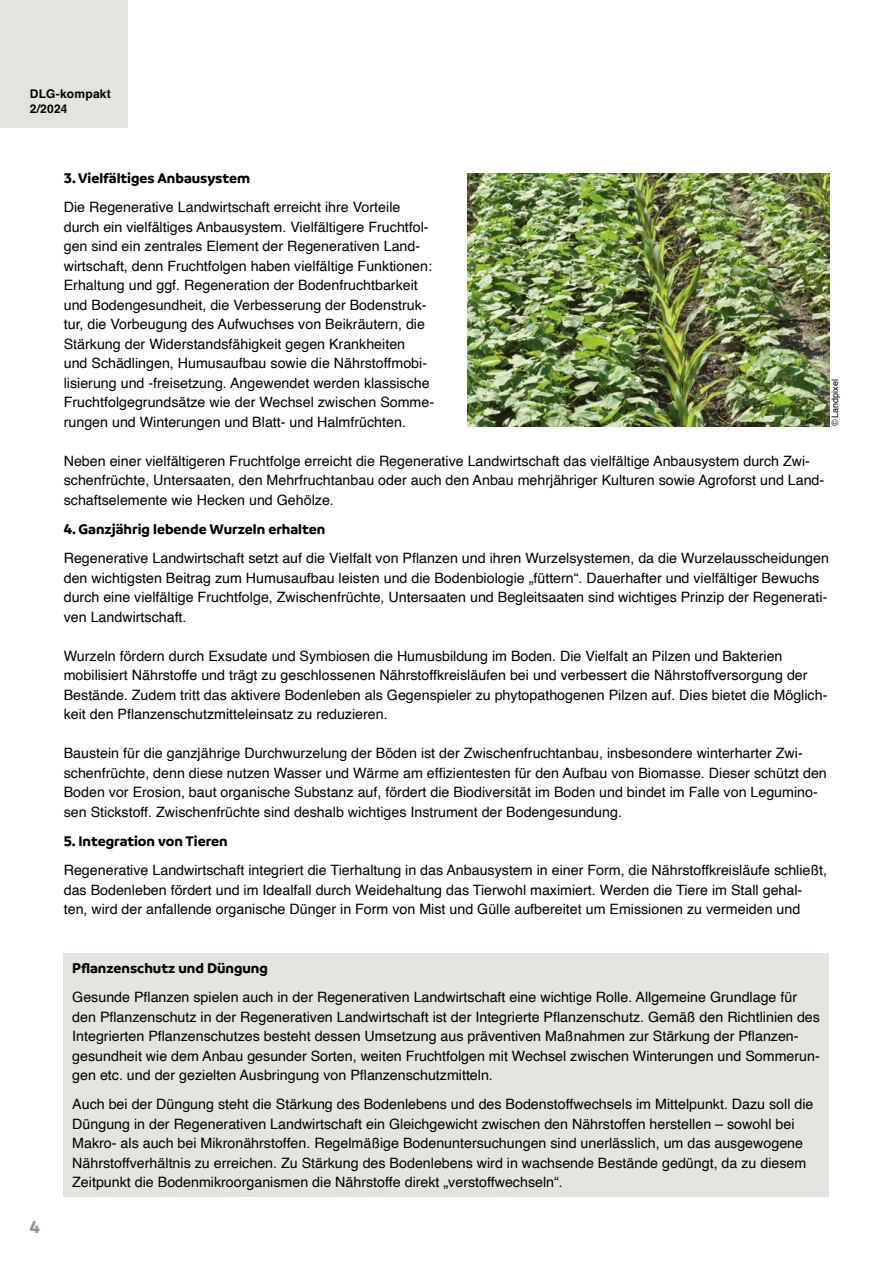
<style>
.page{position:relative;width:893px;height:1263px;background:#fff}
.page>*{position:absolute;margin:0;border:0;box-sizing:border-box;transform-origin:0 0}
.t1{font:700 18px "Branding";color:#9b9583}
.t2{font:700 15px "Branding";color:#000}
.t3{font:14.25px/19.5px "Helvetica";color:#000}
.t4{font:700 12px/15px "Helvetica";letter-spacing:.02em;color:#000}
.t5{font:9px "Helvetica";color:#000}
</style>
<div class="page">
<div style="left:0;top:0;width:128px;height:128px;background:#e5e3dd"></div>
<img style="left:468px;top:173px;width:361px;height:253px">
<div style="left:64px;top:953px;width:765px;height:244px;background:#e5e3dd"></div>
<p class="t4" style="left:30px;top:88px;width:83px">DLG-kompakt<br>2/2024</p>
<p class="t2" style="left:64px;top:169px;width:188px">3. Vielfältiges Anbausystem</p>
<p class="t3" style="left:64px;top:198px;width:372px">Die Regenerative Landwirtschaft erreicht ihre Vorteile durch ein vielfältiges Anbausystem. Vielfältigere Fruchtfol&shy;gen sind ein zentrales Element der Regenerativen Land&shy;wirtschaft, denn Fruchtfolgen haben vielfältige Funktionen:<br>Erhaltung und ggf. Regeneration der Bodenfruchtbarkeit und Bodengesundheit, die Verbesserung der Bodenstruk&shy;tur, die Vorbeugung des Aufwuchses von Beikräutern, die Stärkung der Widerstandsfähigkeit gegen Krankheiten<br>und Schädlingen, Humusaufbau sowie die Nährstoffmobi&shy;lisierung und -freisetzung. Angewendet werden klassische Fruchtfolgegrundsätze wie der Wechsel zwischen Somme&shy;rungen und Winterungen und Blatt- und Halmfrüchten.</p>
<p class="t3" style="left:64px;top:451px;width:762px">Neben einer vielfältigeren Fruchtfolge erreicht die Regenerative Landwirtschaft das vielfältige Anbausystem durch Zwi&shy;schenfrüchte, Untersaaten, den Mehrfruchtanbau oder auch den Anbau mehrjähriger Kulturen sowie Agroforst und Land&shy;schaftselemente wie Hecken und Gehölze.</p>
<p class="t2" style="left:64px;top:520px;width:263px">4. Ganzjährig lebende Wurzeln erhalten</p>
<p class="t3" style="left:64px;top:549px;width:767px">Regenerative Landwirtschaft setzt auf die Vielfalt von Pflanzen und ihren Wurzelsystemen, da die Wurzelausscheidungen den wichtigsten Beitrag zum Humusaufbau leisten und die Bodenbiologie „füttern“. Dauerhafter und vielfältiger Bewuchs durch eine vielfältige Fruchtfolge, Zwischenfrüchte, Untersaaten und Begleitsaaten sind wichtiges Prinzip der Regenerati&shy;ven Landwirtschaft.</p>
<p class="t3" style="left:64px;top:646px;width:765px">Wurzeln fördern durch Exsudate und Symbiosen die Humusbildung im Boden. Die Vielfalt an Pilzen und Bakterien mobilisiert Nährstoffe und trägt zu geschlossenen Nährstoffkreisläufen bei und verbessert die Nährstoffversorgung der Bestände. Zudem tritt das aktivere Bodenleben als Gegenspieler zu phytopathogenen Pilzen auf. Dies bietet die Möglich&shy;keit den Pflanzenschutzmitteleinsatz zu reduzieren.</p>
<p class="t3" style="left:64px;top:744px;width:765px">Baustein für die ganzjährige Durchwurzelung der Böden ist der Zwischenfruchtanbau, insbesondere winterharter Zwi&shy;schenfrüchte, denn diese nutzen Wasser und Wärme am effizientesten für den Aufbau von Biomasse. Dieser schützt den Boden vor Erosion, baut organische Substanz auf, fördert die Biodiversität im Boden und bindet im Falle von Legumino&shy;sen Stickstoff. Zwischenfrüchte sind deshalb wichtiges Instrument der Bodengesundung.</p>
<p class="t2" style="left:64px;top:832px;width:165px">5. Integration von Tieren</p>
<p class="t3" style="left:64px;top:861px;width:765px">Regenerative Landwirtschaft integriert die Tierhaltung in das Anbausystem in einer Form, die Nährstoffkreisläufe schließt, das Bodenleben fördert und im Idealfall durch Weidehaltung das Tierwohl maximiert. Werden die Tiere im Stall gehal&shy;ten, wird der anfallende organische Dünger in Form von Mist und Gülle aufbereitet um Emissionen zu vermeiden und</p>
<p class="t5" style="left:828px;top:426px;width:49px;rotate:-90deg">© Landpixel</p>
<p class="t1" style="left:30px;top:1217px;width:12px">4</p>
<p class="t2" style="left:72px;top:959px;width:197px">Pflanzenschutz und Düngung</p>
<p class="t3" style="left:72px;top:988px;width:749px">Gesunde Pflanzen spielen auch in der Regenerativen Landwirtschaft eine wichtige Rolle. Allgemeine Grundlage für den Pflanzenschutz in der Regenerativen Landwirtschaft ist der Integrierte Pflanzenschutz. Gemäß den Richtlinien des Integrierten Pflanzenschutzes besteht dessen Umsetzung aus präventiven Maßnahmen zur Stärkung der Pflanzen&shy;gesundheit wie dem Anbau gesunder Sorten, weiten Fruchtfolgen mit Wechsel zwischen Winterungen und Sommerun&shy;gen etc. und der gezielten Ausbringung von Pflanzenschutzmitteln.</p>
<p class="t3" style="left:72px;top:1095px;width:743px">Auch bei der Düngung steht die Stärkung des Bodenlebens und des Bodenstoffwechsels im Mittelpunkt. Dazu soll die Düngung in der Regenerativen Landwirtschaft ein Gleichgewicht zwischen den Nährstoffen herstellen – sowohl bei Makro- als auch bei Mikronährstoffen. Regelmäßige Bodenuntersuchungen sind unerlässlich, um das ausgewogene Nährstoffverhältnis zu erreichen. Zu Stärkung des Bodenlebens wird in wachsende Bestände gedüngt, da zu diesem Zeitpunkt die Bodenmikroorganismen die Nährstoffe direkt „verstoffwechseln“.</p>
</div>
